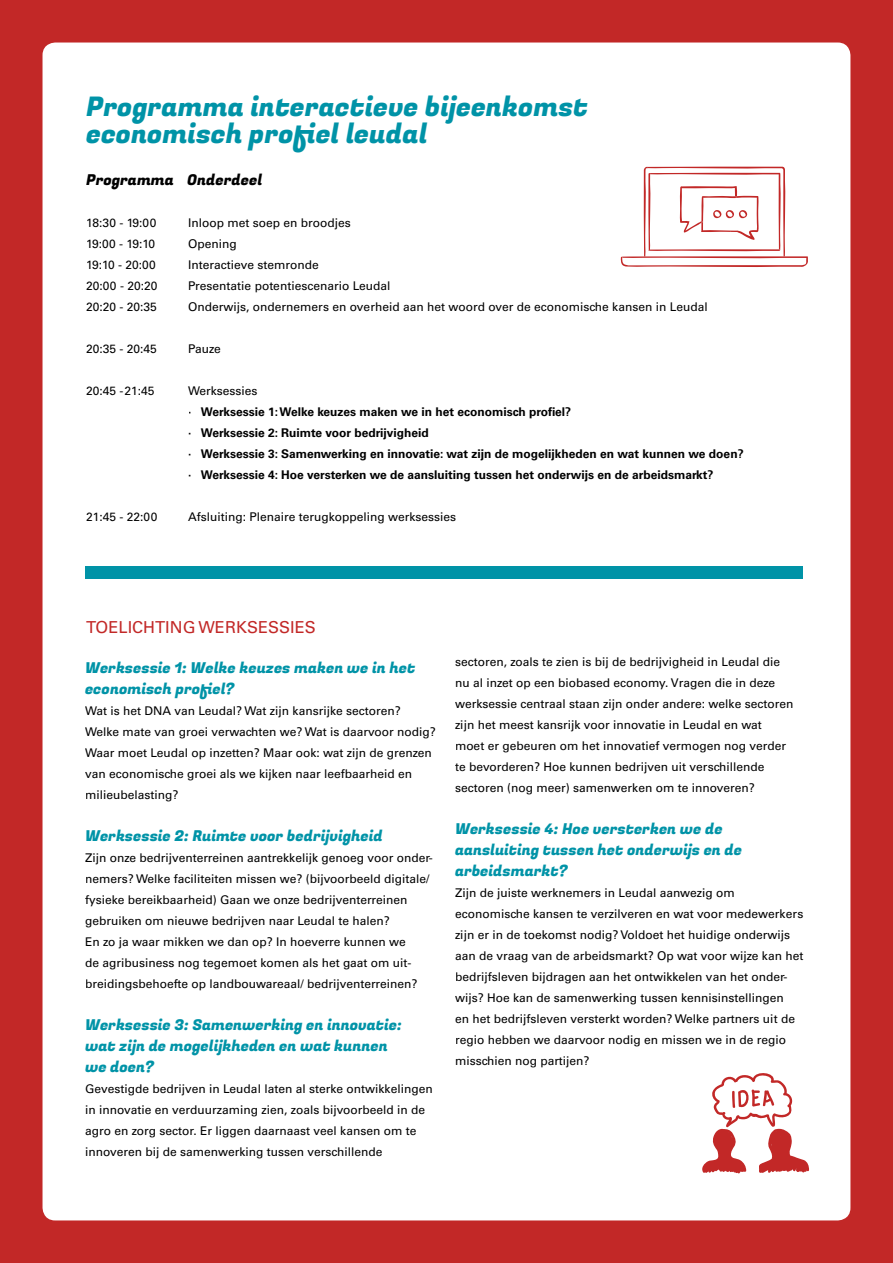
<style>
.page{position:relative;width:893px;height:1263px;background:#c22827}
.page>*{position:absolute;margin:0;border:0;box-sizing:border-box;transform-origin:0 0}
.t1{font:27px/27px "Fugaz One";color:#0093a7}
.t2{font:16.5px "Univers LT Std";color:#c22827}
.t3{font:15px/21px "Fugaz One";color:#0093a7}
.t4{font:15px "Fugaz One";color:#000}
.t5{font:12px/21px "Univers LT Std";color:#000}
.t6{font:700 12px/21px "Univers LT Std";color:#000}
</style>
<div class="page">
<div style="left:43px;top:43px;width:807px;height:1177px;background:#fff;border-radius:13px"></div>
<div style="left:85px;top:566px;width:718px;height:13px;background:#0093a7"></div>
<svg style="left:702px;top:1073px;width:107px;height:101px"></svg>
<svg style="left:621px;top:167px;width:187px;height:100px"></svg>
<h1 class="t1" style="left:86px;top:94px;width:503px">Programma interactieve bijeenkomst economisch profiel leudal</h1>
<p class="t4" style="left:86px;top:170px;width:177px">Programma Onderdeel</p>
<p class="t5" style="left:86px;top:213px;width:72px">18:30 - 19:00</p>
<p class="t5" style="left:188px;top:213px;width:164px">Inloop met soep en broodjes</p>
<p class="t5" style="left:86px;top:234px;width:71px">19:00 - 19:10</p>
<p class="t5" style="left:188px;top:234px;width:50px">Opening</p>
<p class="t5" style="left:86px;top:255px;width:71px">19:10 - 20:00</p>
<p class="t5" style="left:188px;top:255px;width:132px">Interactieve stemronde</p>
<p class="t5" style="left:86px;top:276px;width:73px">20:00 - 20:20</p>
<p class="t5" style="left:188px;top:276px;width:204px">Presentatie potentiescenario Leudal</p>
<p class="t5" style="left:86px;top:297px;width:72px">20:20 - 20:35</p>
<p class="t5" style="left:188px;top:297px;width:521px">Onderwijs, ondernemers en overheid aan het woord over de economische kansen in Leudal</p>
<p class="t5" style="left:86px;top:339px;width:72px">20:35 - 20:45</p>
<p class="t5" style="left:188px;top:339px;width:34px">Pauze</p>
<p class="t5" style="left:86px;top:381px;width:70px">20:45 - 21:45</p>
<p class="t5" style="left:188px;top:381px;width:71px">Werksessies</p>
<p class="t6" style="left:188px;top:402px;width:557px">· Werksessie 1: Welke keuzes maken we in het economisch profiel?<br>· Werksessie 2: Ruimte voor bedrijvigheid<br>· Werksessie 3: Samenwerking en innovatie: wat zijn de mogelijkheden en wat kunnen we doen? · Werksessie 4: Hoe versterken we de aansluiting tussen het onderwijs en de arbeidsmarkt?</p>
<p class="t5" style="left:86px;top:507px;width:73px">21:45 - 22:00</p>
<p class="t5" style="left:188px;top:507px;width:270px">Afsluiting: Plenaire terugkoppeling werksessies</p>
<h2 class="t2" style="left:86px;top:617px;width:231px">TOELICHTING WERKSESSIES</h2>
<p class="t3" style="left:85px;top:658px;width:332px">Werksessie 1: Welke keuzes maken we in het economisch profiel?</p>
<p class="t5" style="left:85px;top:700px;width:352px">Wat is het DNA van Leudal? Wat zijn kansrijke sectoren?<br>Welke mate van groei verwachten we? Wat is daarvoor nodig?<br>Waar moet Leudal op inzetten? Maar ook: wat zijn de grenzen van economische groei als we kijken naar leefbaarheid en milieubelasting?</p>
<p class="t3" style="left:85px;top:826px;width:299px">Werksessie 2: Ruimte voor bedrijvigheid</p>
<p class="t5" style="left:85px;top:847px;width:349px">Zijn onze bedrijventerreinen aantrekkelijk genoeg voor onder&shy;nemers? Welke faciliteiten missen we? (bijvoorbeeld digitale/ fysieke bereikbaarheid) Gaan we onze bedrijventerreinen gebruiken om nieuwe bedrijven naar Leudal te halen?<br>En zo ja waar mikken we dan op? In hoeverre kunnen we<br>de agribusiness nog tegemoet komen als het gaat om uit&shy;breidingsbehoefte op landbouwareaal/ bedrijventerreinen?</p>
<p class="t3" style="left:85px;top:1015px;width:318px">Werksessie 3: Samenwerking en innovatie: wat zijn de mogelijkheden en wat kunnen we doen?</p>
<p class="t5" style="left:85px;top:1078px;width:349px">Gevestigde bedrijven in Leudal laten al sterke ontwikkelingen in innovatie en verduurzaming zien, zoals bijvoorbeeld in de agro en zorg sector. Er liggen daarnaast veel kansen om te innoveren bij de samenwerking tussen verschillende</p>
<p class="t5" style="left:455px;top:651px;width:340px">sectoren, zoals te zien is bij de bedrijvigheid in Leudal die nu al inzet op een biobased economy. Vragen die in deze werksessie centraal staan zijn onder andere: welke sectoren zijn het meest kansrijk voor innovatie in Leudal en wat moet er gebeuren om het innovatief vermogen nog verder te bevorderen? Hoe kunnen bedrijven uit verschillende sectoren (nog meer) samenwerken om te innoveren?</p>
<p class="t3" style="left:455px;top:819px;width:289px">Werksessie 4: Hoe versterken we de aansluiting tussen het onderwijs en de arbeidsmarkt?</p>
<p class="t5" style="left:455px;top:882px;width:350px">Zijn de juiste werknemers in Leudal aanwezig om economische kansen te verzilveren en wat voor medewerkers zijn er in de toekomst nodig? Voldoet het huidige onderwijs aan de vraag van de arbeidsmarkt? Op wat voor wijze kan het bedrijfsleven bijdragen aan het ontwikkelen van het onder&shy;wijs? Hoe kan de samenwerking tussen kennisinstellingen<br>en het bedrijfsleven versterkt worden? Welke partners uit de regio hebben we daarvoor nodig en missen we in de regio misschien nog partijen?</p>
</div>
